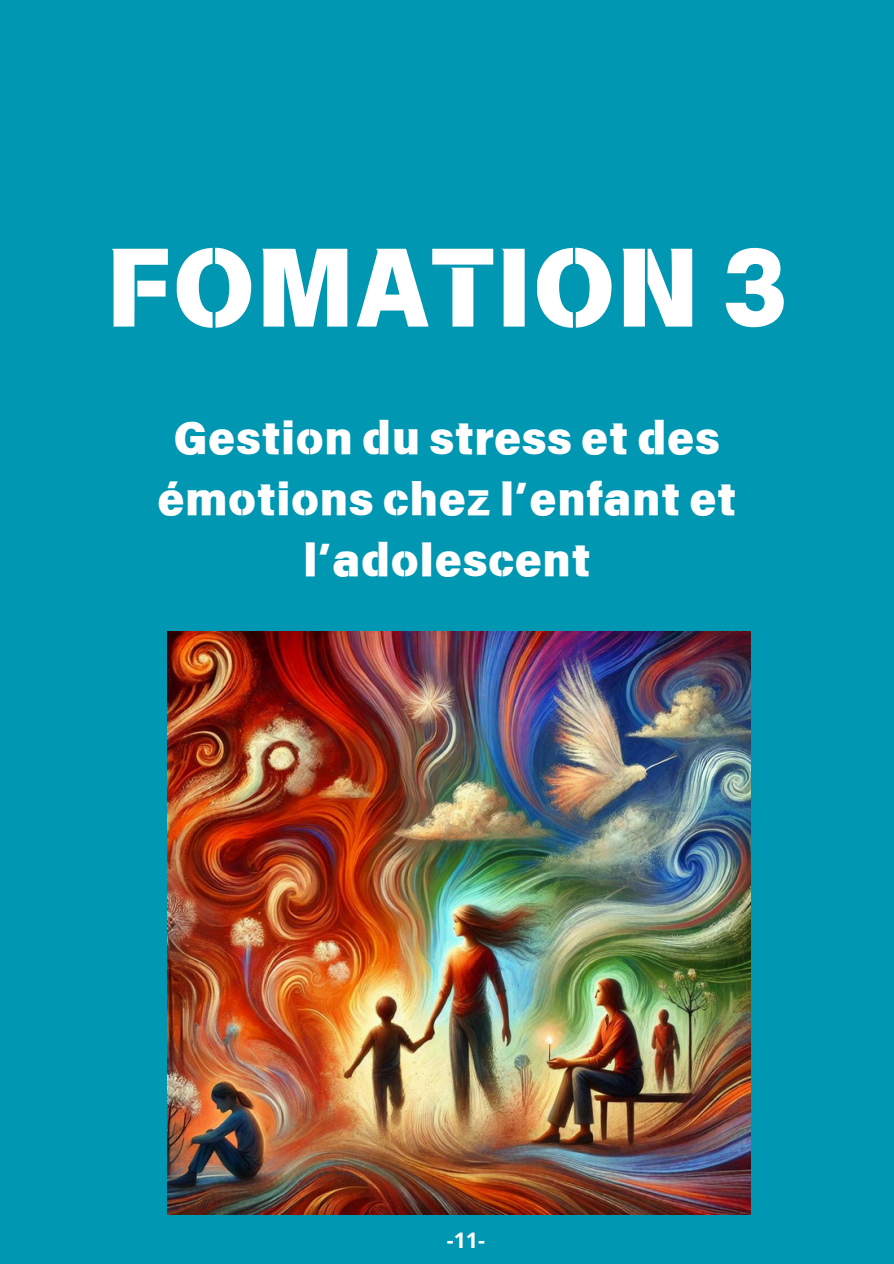
<style>
.page{position:relative;width:894px;height:1264px;background:#fff}
.page>*{position:absolute;margin:0;border:0;box-sizing:border-box;transform-origin:0 0}
.t1{font:103.5px "Canva Title Bole Latin";color:#fff}
.t2{font:43.5px/60.8px "Canva Title Bole Latin";color:#fff;text-align:center}
.t3{font:700 21.45px "Open Sans";color:#fff}
</style>
<div class="page">
<div style="left:0;top:0;width:893px;height:1263px;background:#0097b2"></div>
<img style="left:167px;top:631px;width:583px;height:583px">
<h2 class="t1" style="left:106px;top:236px;width:683px">FOMATION 3</h2>
<p class="t2" style="left:157px;top:407px;width:580px">Gestion du stress et des émotions chez l’enfant et l’adolescent</p>
<p class="t3" style="left:446px;top:1224px;width:40px">-11-</p>
</div>
